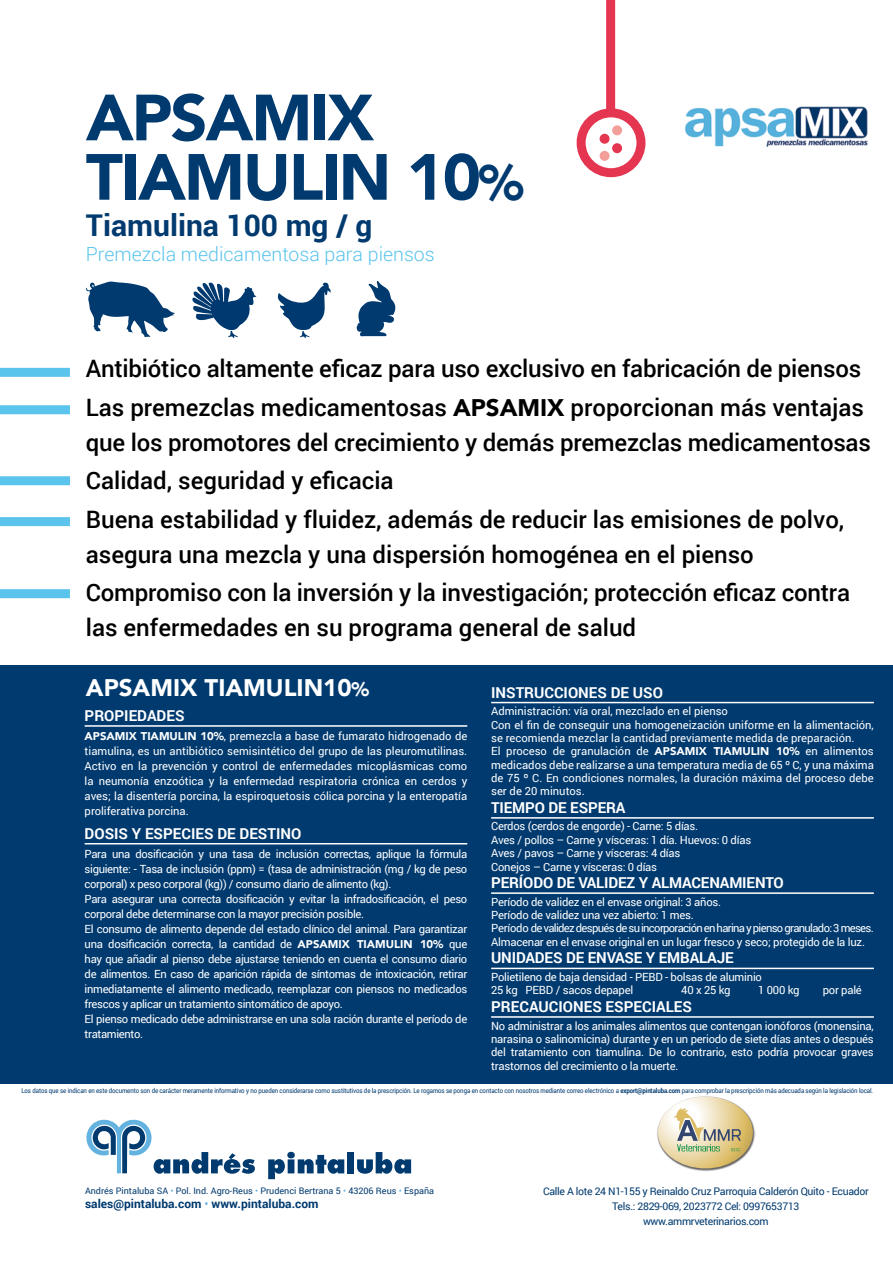
<style>
.page{position:relative;width:893px;height:1263px;background:#fff}
.page>*{position:absolute;margin:0;border:0;box-sizing:border-box;transform-origin:0 0}
.t1{font:900 64.5px "Avenir";letter-spacing:-.03em;color:#003a6f}
.t2{font:700 30px "Roboto";color:#003a6f}
.t3{font:500 24px/38.7px "Roboto";color:#000}
.t4{font:900 24px "Avenir";color:#fff}
.t5{font:300 19.5px "Roboto";color:#5bc4ec}
.t6{font:700 15px "Roboto";color:#fff}
.t7{font:700 12px "Roboto";color:#003a6f}
.t8{font:11.25px/15px "Roboto";letter-spacing:-.02em;color:#fff;text-align:justify}
.t9{font:11.25px/13.4px "Roboto";color:#fff}
.t10{font:11.25px "Roboto";letter-spacing:-.06em;color:#fff}
.t11{font:10.5px "Roboto";letter-spacing:-.03em;color:#003a6f}
.t12{font:9px "Roboto";color:#003a6f}
.t13{font:6.75px "Roboto";letter-spacing:-.015em;color:#003a6f;scale:.9 1}
.s1{font-size:49.5px}
.s2{font-family:"Avenir";font-weight:900}
.s3{font-size:19.5px}
.s4{font-weight:700}
.s5{color:#63b2df}
.s6{font-weight:400;color:#63b2df}
</style>
<div class="page">
<div style="left:0;top:589px;width:70px;height:9px;background:#5bc4ec"></div>
<div style="left:0;top:517px;width:70px;height:9px;background:#5bc4ec"></div>
<div style="left:0;top:476px;width:70px;height:9px;background:#5bc4ec"></div>
<div style="left:0;top:405px;width:70px;height:9px;background:#5bc4ec"></div>
<div style="left:0;top:368px;width:70px;height:9px;background:#5bc4ec"></div>
<div style="left:0;top:665px;width:893px;height:419px;background:#003a6f"></div>
<hr style="left:85px;top:725px;width:382px;height:2px;background:#fff">
<hr style="left:85px;top:843px;width:382px;height:1px;background:#fff">
<hr style="left:491px;top:702px;width:383px;height:1px;background:#fff">
<hr style="left:491px;top:817px;width:383px;height:2px;background:#fff">
<hr style="left:491px;top:892px;width:383px;height:2px;background:#fff">
<hr style="left:491px;top:968px;width:383px;height:1px;background:#fff">
<hr style="left:491px;top:1016px;width:383px;height:2px;background:#fff">
<div style="left:606px;top:0;width:9px;height:109px;background:#e53651"></div>
<div style="left:577px;top:108px;width:68px;height:69px;border:9px solid #e53651;border-radius:50%"></div>
<div style="left:600px;top:151px;width:10px;height:10px;background:#f29e99;border-radius:50%"></div>
<div style="left:600px;top:134px;width:10px;height:10px;background:#e53651;border-radius:50%"></div>
<div style="left:612px;top:143px;width:10px;height:10px;background:#e53651;border-radius:50%"></div>
<div style="left:612px;top:125px;width:10px;height:10px;background:#f29e99;border-radius:50%"></div>
<svg style="left:86px;top:281px;width:89px;height:56px"></svg>
<svg style="left:357px;top:280px;width:39px;height:56px"></svg>
<svg style="left:192px;top:283px;width:64px;height:55px"></svg>
<svg style="left:278px;top:283px;width:53px;height:55px"></svg>
<img style="left:685px;top:106px;width:183px;height:41px">
<img style="left:657px;top:1124px;width:98px;height:47px">
<svg style="left:658px;top:1096px;width:95px;height:72px"></svg>
<svg style="left:268px;top:1152px;width:76px;height:27px"></svg>
<div style="left:347px;top:1152px;width:7px;height:21px;background:#003a6f"></div>
<svg style="left:357px;top:1152px;width:54px;height:22px"></svg>
<svg style="left:86px;top:1120px;width:169px;height:54px"></svg>
<p class="t1" style="left:86px;top:63px;width:290px">APSAMIX</p>
<p class="t1" style="left:86px;top:122px;width:439px">TIAMULIN 10<span class="s1">%</span></p>
<p class="t2" style="left:86px;top:204px;width:288px">Tiamulina 100 mg / g</p>
<p class="t5" style="left:86px;top:241px;width:350px">Premezcla medicamentosa para piensos</p>
<h3 class="t3" style="left:86px;top:349px;width:780px">Antibiótico altamente eficaz para uso exclusivo en fabricación de piensos<br>Las premezclas medicamentosas <span class="s2">APSAMIX</span> proporcionan más ventajas</h3>
<h3 class="t3" style="left:86px;top:422px;width:786px">que los promotores del crecimiento y demás premezclas medicamentosas<br>Calidad, seguridad y eficacia<br>Buena estabilidad y fluidez, además de reducir las emisiones de polvo,</h3>
<h3 class="t3" style="left:86px;top:534px;width:766px">asegura una mezcla y una dispersión homogénea en el pienso<br>Compromiso con la inversión y la investigación; protección eficaz contra</h3>
<h3 class="t3" style="left:86px;top:607px;width:552px">las enfermedades en su programa general de salud</h3>
<p class="t4" style="left:86px;top:667px;width:285px">APSAMIX TIAMULIN10<span class="s3">%</span></p>
<p class="t6" style="left:85px;top:705px;width:101px">PROPIEDADES</p>
<p class="t8" style="left:85px;top:728px;width:384px"><span class="s2">APSAMIX TIAMULIN 10%</span>, premezcla a base de fumarato hidrogenado de tiamulina, es un antibiótico semisintético del grupo de las pleuromutilinas.<br>Activo en la prevención y control de enfermedades micoplásmicas como la neumonía enzoótica y la enfermedad respiratoria crónica en cerdos y aves; la disentería porcina, la espiroquetosis cólica porcina y la enteropatía proliferativa porcina.</p>
<p class="t6" style="left:85px;top:823px;width:218px">DOSIS Y ESPECIES DE DESTINO</p>
<p class="t8" style="left:85px;top:846px;width:384px">Para una dosificación y una tasa de inclusión correctas, aplique la fórmula siguiente: - Tasa de inclusión (ppm) = (tasa de administración (mg / kg de peso corporal) x peso corporal (kg)) / consumo diario de alimento (kg).</p>
<p class="t8" style="left:85px;top:891px;width:384px">Para asegurar una correcta dosificación y evitar la infradosificación, el peso corporal debe determinarse con la mayor precisión posible.</p>
<p class="t8" style="left:85px;top:921px;width:384px">El consumo de alimento depende del estado clínico del animal. Para garantizar una dosificación correcta, la cantidad de <span class="s2">APSAMIX TIAMULIN 10%</span> que hay que añadir al pienso debe ajustarse teniendo en cuenta el consumo diario de alimentos. En caso de aparición rápida de síntomas de intoxicación, retirar inmediatamente el alimento medicado, reemplazar con piensos no medicados frescos y aplicar un tratamiento sintomático de apoyo.</p>
<p class="t8" style="left:85px;top:1011px;width:384px">El pienso medicado debe administrarse en una sola ración durante el período de tratamiento.</p>
<p class="t6" style="left:491px;top:682px;width:173px">INSTRUCCIONES DE USO</p>
<p class="t9" style="left:491px;top:704px;width:238px">Administración: vía oral, mezclado en el pienso</p>
<p class="t9" style="left:491px;top:717px;width:384px">Con el fin de conseguir una homogeneización uniforme en la alimentación, se recomienda mezclar la cantidad previamente medida de preparación.</p>
<p class="t8" style="left:491px;top:744px;width:384px;line-height:13.4px">El proceso de granulación de <span class="s2">APSAMIX TIAMULIN 10%</span> en alimentos medicados debe realizarse a una temperatura media de 65 º C, y una máxima de 75 º C. En condiciones normales, la duración máxima del proceso debe ser de 20 minutos.</p>
<p class="t6" style="left:491px;top:797px;width:136px">TIEMPO DE ESPERA</p>
<p class="t8" style="left:491px;top:818px;width:209px">Cerdos (cerdos de engorde) - Carne: 5 días.</p>
<p class="t8" style="left:491px;top:832px;width:262px">Aves / pollos – Carne y vísceras: 1 día. Huevos: 0 días</p>
<p class="t8" style="left:491px;top:845px;width:191px">Aves / pavos – Carne y vísceras: 4 días</p>
<p class="t8" style="left:491px;top:859px;width:168px">Conejos – Carne y vísceras: 0 días</p>
<p class="t6" style="left:491px;top:872px;width:294px">PERÍODO DE VALIDEZ Y ALMACENAMIENTO</p>
<p class="t8" style="left:491px;top:894px;width:232px">Período de validez en el envase original: 3 años.</p>
<p class="t8" style="left:491px;top:907px;width:204px">Período de validez una vez abierto: 1 mes.</p>
<p class="t10" style="left:491px;top:920px;width:384px">Período de validez después de su incorporación en harina y pienso granulado: 3 meses.</p>
<p class="t8" style="left:491px;top:934px;width:375px">Almacenar en el envase original en un lugar fresco y seco; protegido de la luz.</p>
<p class="t6" style="left:491px;top:947px;width:244px">UNIDADES DE ENVASE Y EMBALAJE</p>
<p class="t8" style="left:491px;top:969px;width:272px">Polietileno de baja densidad - PEBD - bolsas de aluminio</p>
<p class="t8" style="left:491px;top:982px;width:144px">25 kg PEBD / sacos depapel</p>
<p class="t8" style="left:681px;top:982px;width:51px">40 x 25 kg</p>
<p class="t8" style="left:758px;top:982px;width:43px">1 000 kg</p>
<p class="t8" style="left:823px;top:982px;width:41px">por palé</p>
<p class="t6" style="left:491px;top:996px;width:202px">PRECAUCIONES ESPECIALES</p>
<p class="t8" style="left:491px;top:1018px;width:384px;line-height:13.4px">No administrar a los animales alimentos que contengan ionóforos (monensina, narasina o salinomicina) durante y en un periodo de siete días antes o después del tratamiento con tiamulina. De lo contrario, esto podría provocar graves trastornos del crecimiento o la muerte.</p>
<p class="t13" style="left:21px;top:1085px;width:948px">Los datos que se indican en este documento son de carácter meramente informativo y no pueden considerarse como sustitutivos de la prescripción. Le rogamos se ponga en contacto con nosotros mediante correo electrónico a <span class="s4">export@pintaluba.com</span> para comprobar la prescripción más adecuada según la legislación local.</p>
<p class="t12" style="left:85px;top:1184px;width:351px">Andrés Pintaluba SA <span class="s5">•</span> Pol. Ind. Agro-Reus <span class="s5">•</span> Prudenci Bertrana 5 <span class="s5">•</span> 43206 Reus <span class="s5">•</span> España</p>
<p class="t7" style="left:85px;top:1196px;width:235px">sales@pintaluba.com <span class="s6">•</span> www.pintaluba.com</p>
<p class="t11" style="left:543px;top:1183px;width:327px">Calle A lote 24 N1-155 y Reinaldo Cruz Parroquia Calderón Quito - Ecuador</p>
<p class="t11" style="left:612px;top:1198px;width:189px">Tels.: 2829-069, 2023772 Cel: 0997653713</p>
<p class="t11" style="left:643px;top:1213px;width:127px">www.ammrveterinarios.com</p>
</div>
